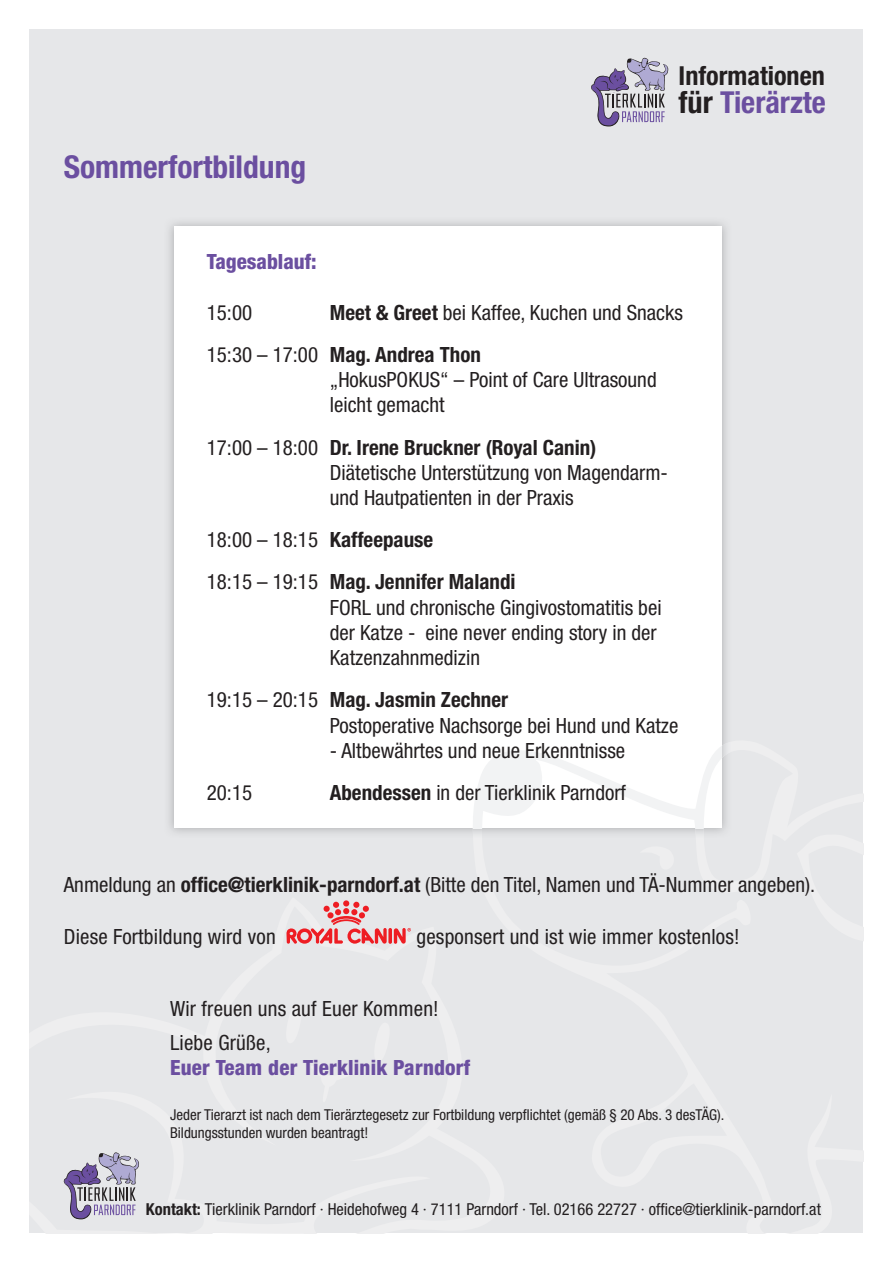
<style>
.page{position:relative;width:893px;height:1263px;background:#fff}
.page>*{position:absolute;margin:0;border:0;box-sizing:border-box;transform-origin:0 0}
.t1{font:700 condensed 31.5px "Helvetica Neue LT Pro";color:#6b4fa0}
.t2{font:700 condensed 30.3px "Helvetica Neue LT Pro";color:#6b4fa0}
.t3{font:700 condensed 26.25px "Helvetica Neue LT Pro";color:#231f20}
.t4{font:condensed 21px/25.2px "Helvetica Neue LT Pro";color:#231f20}
.t5{font:700 condensed 21px/42.2px "Helvetica Neue LT Pro";color:#231f20}
.t6{font:800 condensed 21px "Helvetica Neue LT Pro";letter-spacing:.01em;color:#6b4fa0}
.t7{font:condensed 16.5px "Helvetica Neue LT Pro";color:#231f20}
.t8{font:condensed 15px/18px "Helvetica Neue LT Pro";color:#231f20}
.s1{color:#231f20}
.s2{font-weight:700}
.s3{font-weight:400}
</style>
<div class="page">
<div style="left:30px;top:30px;width:833px;height:1203px;background:#e6e7e9"></div>
<img style="left:169px;top:222px;width:558px;height:611px">
<img style="left:472px;top:741px;width:255px;height:92px">
<div style="left:174px;top:227px;width:547px;height:601px;background:#fff"></div>
<svg style="left:473px;top:747px;width:248px;height:81px"></svg>
<svg style="left:591px;top:57px;width:78px;height:69px"></svg>
<svg style="left:63px;top:1152px;width:76px;height:67px"></svg>
<svg style="left:388px;top:928px;width:4px;height:16px"></svg>
<svg style="left:394px;top:928px;width:17px;height:16px"></svg>
<svg style="left:286px;top:900px;width:101px;height:44px"></svg>
<h1 class="t1" style="left:64px;top:148px;width:244px">Sommerfortbildung</h1>
<p class="t3" style="left:679px;top:59px;width:148px">Informationen</p>
<h2 class="t2" style="left:679px;top:84px;width:149px"><span class="s1">für</span> Tierärzte</h2>
<p class="t6" style="left:207px;top:249px;width:111px">Tagesablauf:</p>
<p class="t4" style="left:207px;top:300px;width:47px">15:00</p>
<p class="t4" style="left:207px;top:291px;width:478px;line-height:42.2px;text-indent:123px"><span class="s2">Meet &amp; Greet</span> bei Kaffee, Kuchen und Snacks<br>15:30 – 17:00 <span class="s2">Mag. Andrea Thon</span></p>
<p class="t4" style="left:330px;top:367px;width:328px">„HokusPOKUS“ – Point of Care Ultrasound leicht gemacht</p>
<p class="t4" style="left:330px;top:434px;width:340px;text-indent:-123px">17:00 – 18:00 <span class="s2">Dr. Irene Bruckner (Royal Canin)<br></span>Diätetische Unterstützung von Magendarm&shy;und Hautpatienten in der Praxis</p>
<p class="t5" style="left:207px;top:518px;width:310px"><span class="s3">18:00 – 18:15</span> Kaffeepause<br><span class="s3">18:15 – 19:15</span> Mag. Jennifer Malandi</p>
<p class="t4" style="left:330px;top:594px;width:333px">FORL und chronische Gingivostomatitis bei der Katze - eine never ending story in der<br>Katzenzahnmedizin</p>
<p class="t4" style="left:330px;top:687px;width:350px;text-indent:-123px">19:15 – 20:15 <span class="s2">Mag. Jasmin Zechner<br></span>Postoperative Nachsorge bei Hund und Katze</p>
<p class="t4" style="left:330px;top:737px;width:297px">- Altbewährtes und neue Erkenntnisse</p>
<p class="t4" style="left:207px;top:780px;width:47px">20:15</p>
<p class="t4" style="left:330px;top:780px;width:298px"><span class="s2">Abendessen</span> in der Tierklinik Parndorf</p>
<p class="t4" style="left:64px;top:872px;width:753px">Anmeldung an <span class="s2">office@tierklinik-parndorf.at</span> (Bitte den Titel, Namen und TÄ-Nummer angeben).</p>
<p class="t4" style="left:64px;top:924px;width:213px">Diese Fortbildung wird von</p>
<p class="t4" style="left:416px;top:924px;width:325px">gesponsert und ist wie immer kostenlos!</p>
<p class="t4" style="left:170px;top:991px;width:270px;line-height:33.8px">Wir freuen uns auf Euer Kommen!<br>Liebe Grüße,</p>
<p class="t6" style="left:170px;top:1054px;width:302px">Euer Team der Tierklinik Parndorf</p>
<p class="t8" style="left:170px;top:1105px;width:556px">Jeder Tierarzt ist nach dem Tierärztegesetz zur Fortbildung verpflichtet (gemäß § 20 Abs. 3 desTÄG).<br>Bildungsstunden wurden beantragt!</p>
<p class="t7" style="left:146px;top:1200px;width:676px"><span class="s2">Kontakt:</span> Tierklinik Parndorf · Heidehofweg 4 · 7111 Parndorf · Tel. 02166 22727 · office@tierklinik-parndorf.at</p>
</div>
